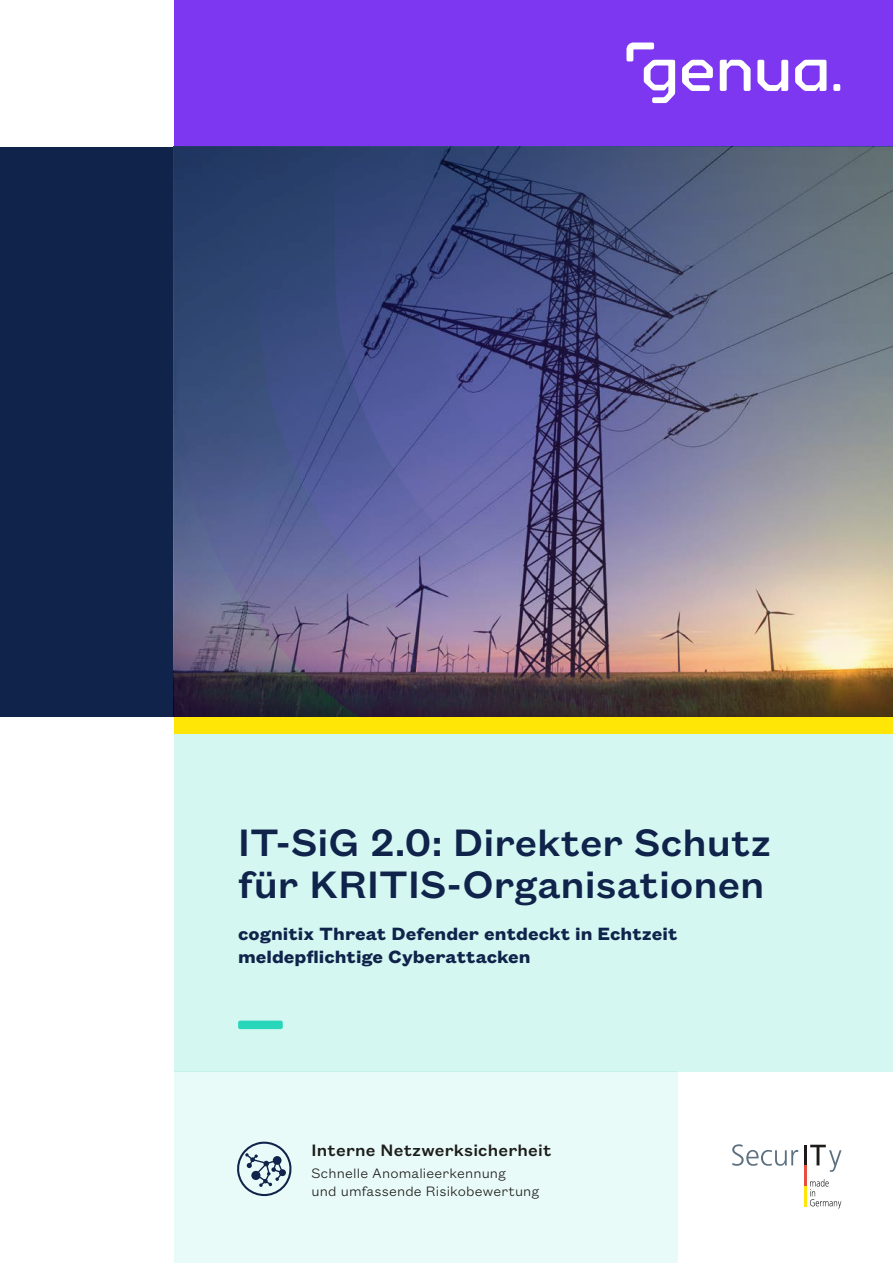
<style>
.page{position:relative;width:893px;height:1263px;background:#fff}
.page>*{position:absolute;margin:0;border:0;box-sizing:border-box;transform-origin:0 0}
.Titel{font:500 42px/42px "Founders Grotesk Text";color:#0f234b}
.Subhead_zu_Titel{font:700 19.5px/23.4px "Founders Grotesk Text";color:#0f234b}
.t1{font:500 18.15px "Founders Grotesk Text";letter-spacing:.01em;color:#1d1d1b}
.t2{font:300 15px "Founders Grotesk Text";letter-spacing:.01em;color:#1d1d1b}
</style>
<div class="page">
<div style="left:174px;top:1071px;width:504px;height:192px;background:#e9fbf8"></div>
<div style="left:174px;top:733px;width:719px;height:338px;background:#d4f7f1"></div>
<div style="left:0;top:147px;width:174px;height:569px;background:#0f234b"></div>
<div style="left:174px;top:0;width:719px;height:147px;background:#7d37f0"></div>
<div style="left:174px;top:716px;width:719px;height:17px;background:#ffe606"></div>
<div style="left:833px;top:84px;width:7px;height:7px;background:#fff;border-radius:2px"></div>
<svg style="left:720px;top:60px;width:31px;height:31px"></svg>
<svg style="left:757px;top:60px;width:31px;height:31px"></svg>
<svg style="left:795px;top:60px;width:31px;height:31px"></svg>
<svg style="left:626px;top:43px;width:49px;height:60px"></svg>
<svg style="left:682px;top:60px;width:31px;height:31px"></svg>
<hr style="left:804px;top:1145px;width:3px;height:20px;background:#1e181a">
<hr style="left:804px;top:1165px;width:3px;height:21px;background:#e84e3f">
<hr style="left:804px;top:1186px;width:3px;height:20px;background:#ffe606">
<svg style="left:732px;top:1144px;width:66px;height:22px"></svg>
<svg style="left:810px;top:1145px;width:31px;height:27px"></svg>
<svg style="left:810px;top:1179px;width:31px;height:29px"></svg>
<div style="left:238px;top:1020px;width:45px;height:9px;background:#28d7b9;border-radius:2px"></div>
<svg style="left:237px;top:1142px;width:55px;height:54px"></svg>
<svg style="left:174px;top:147px;width:84px;height:570px"></svg>
<img style="left:258px;top:147px;width:635px;height:570px">
<svg style="left:334px;top:147px;width:559px;height:499px"></svg>
<svg style="left:424px;top:147px;width:469px;height:419px"></svg>
<p class="Titel" style="left:238px;top:818px;width:535px">IT-SiG 2.0: Direkter Schutz für KRITIS-Organisationen</p>
<p class="Subhead_zu_Titel" style="left:238px;top:921px;width:441px">cognitix Threat Defender entdeckt in Echtzeit meldepflichtige Cyberattacken</p>
<p class="t1" style="left:312px;top:1137px;width:241px">Interne Netzwerksicherheit</p>
<p class="t2" style="left:312px;top:1163px;width:196px">Schnelle Anomalieerkennung</p>
<p class="t2" style="left:312px;top:1181px;width:229px">und umfassende Risikobewertung</p>
</div>
